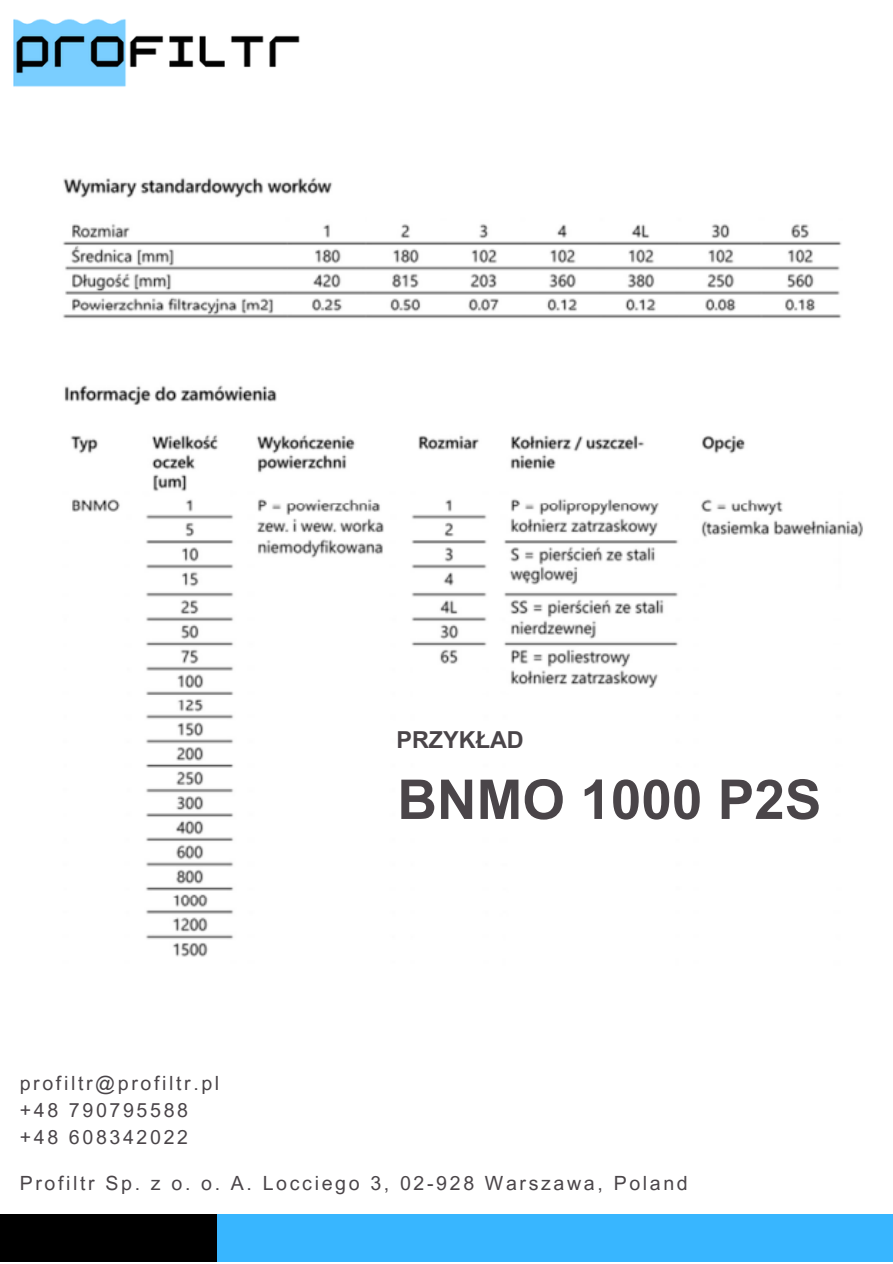
<style>
.page{position:relative;width:893px;height:1264px;background:#fff}
.page>*{position:absolute;margin:0;border:0;box-sizing:border-box;transform-origin:0 0}
.t1{font:700 54.9px "Arial MT Pro";color:#4a4549}
.t2{font:700 23.4px "Arial MT Pro";color:#4a4549}
.t3{font:19.5px "Arial MT Pro";letter-spacing:.135em;color:#4a4549}
</style>
<div class="page">
<img style="left:13px;top:19px;width:287px;height:68px">
<div style="left:217px;top:1214px;width:675px;height:48px;background:#38b6ff"></div>
<div style="left:0;top:1214px;width:217px;height:48px;background:#000"></div>
<img style="left:63px;top:177px;width:800px;height:780px">
<p class="t2" style="left:396px;top:731px;width:129px">PRZYKŁAD</p>
<p class="t3" style="left:20px;top:1076px;width:201px">profiltr@profiltr.pl</p>
<p class="t3" style="left:20px;top:1102px;width:170px">+48 790795588</p>
<p class="t3" style="left:20px;top:1129px;width:170px">+48 608342022</p>
<p class="t1" style="left:397px;top:779px;width:425px">BNMO 1000 P2S</p>
<p class="t3" style="left:20px;top:1175px;width:669px">Profiltr Sp. z o. o. A. Locciego 3, 02-928 Warszawa, Poland</p>
</div>
